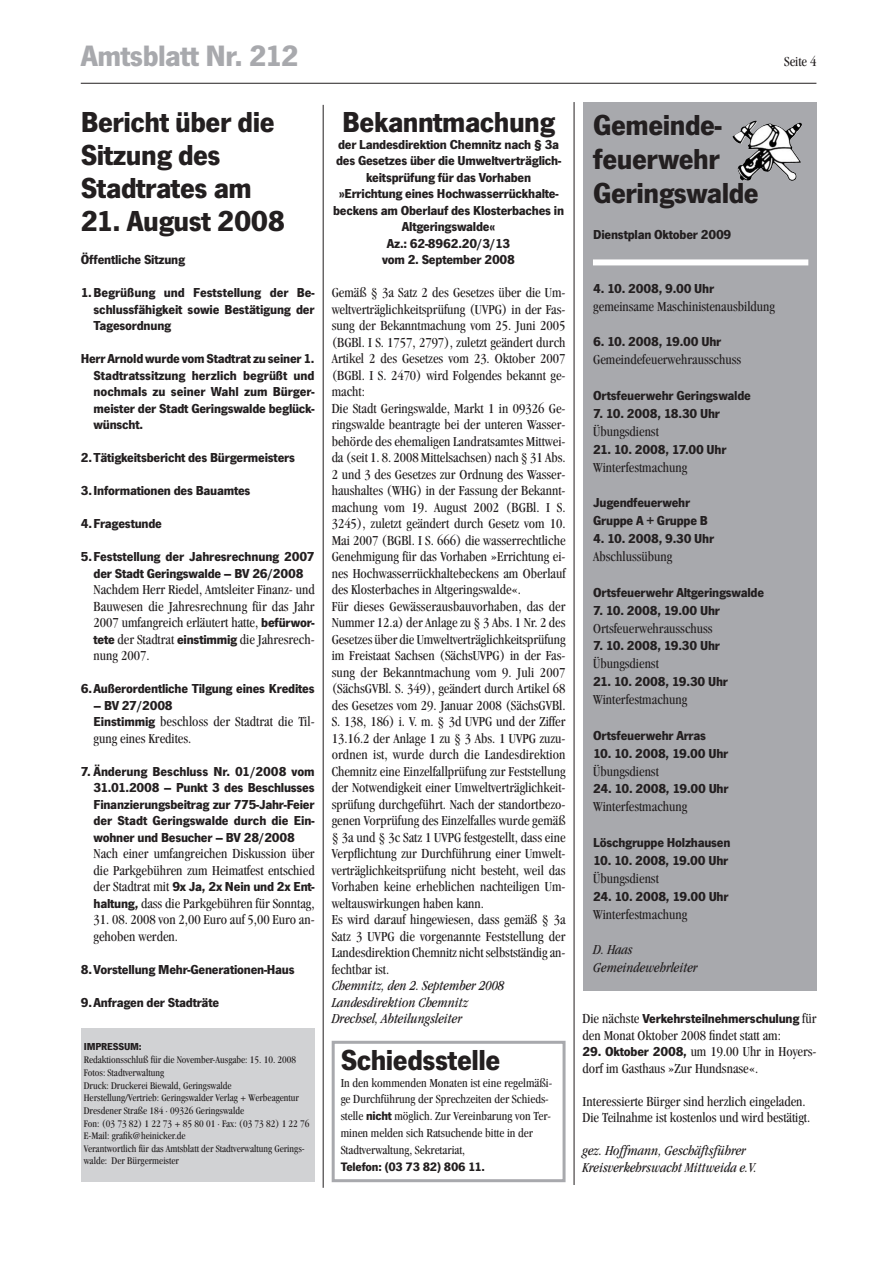
<style>
.page{position:relative;width:893px;height:1263px;background:#fff}
.page>*{position:absolute;margin:0;border:0;box-sizing:border-box;transform-origin:0 0}
.t1{font:700 30.6px "News Got T";letter-spacing:-.015em;color:#a8a9ad}
.t2{font:700 30px/34.3px "News Got T";letter-spacing:-.015em;color:#231f20}
.t3{font:condensed 14.25px/16.5px "Garamond";color:#231f20}
.t4{font:italic condensed 14.25px/16.5px "Garamond";color:#231f20}
.t5{font:700 13.5px/16.5px "News Got T";letter-spacing:-.015em;color:#231f20;text-align:justify}
.t6{font:condensed 12.75px/16.8px "Garamond";color:#231f20}
.t7{font:700 12.75px "News Got T";letter-spacing:-.015em;color:#231f20}
.t8{font:condensed 10.5px/12.6px "Garamond";color:#231f20}
.t9{font:700 10.5px "News Got T";letter-spacing:-.015em;color:#231f20}
.s1{font-family:"News Got T";font-weight:700;font-stretch:normal;font-size:13.5px}
.s2{font-family:"Garamond";font-weight:400;font-stretch:condensed;font-size:14.25px}
.s3{font-family:"News Got T";font-weight:700;font-stretch:normal}
</style>
<div class="page">
<div style="left:583px;top:102px;width:233px;height:888px;background:#a8a9ad"></div>
<hr style="left:81px;top:83px;width:735px;height:1px;background:#231f20">
<div style="left:593px;top:259px;width:215px;height:6px;background:#fff"></div>
<div style="left:81px;top:1028px;width:234px;height:154px;background:#d1d2d4"></div>
<hr style="left:323px;top:105px;width:1px;height:1083px;background:#231f20">
<hr style="left:574px;top:102px;width:1px;height:1083px;background:#231f20">
<div style="left:332px;top:1041px;width:234px;height:141px;border:3px solid #a8a9ad"></div>
<img style="left:733px;top:121px;width:69px;height:60px">
<h1 class="t1" style="left:81px;top:38px;width:220px">Amtsblatt Nr. 212</h1>
<p class="t3" style="left:784px;top:54px;width:34px">Seite 4</p>
<h2 class="t2" style="left:81px;top:105px;width:195px;line-height:33px">Bericht über die<br>Sitzung des<br>Stadtrates am</h2>
<h2 class="t2" style="left:81px;top:203px;width:206px">21. August 2008</h2>
<p class="t5" style="left:81px;top:251px;width:106px">Öffentliche Sitzung</p>
<p class="t5" style="left:94px;top:284px;width:223px;text-indent:-13px">1.Begrüßung und Feststellung der Be&shy;schlussfähigkeit sowie Bestätigung der Tagesordnung</p>
<p class="t5" style="left:94px;top:350px;width:223px;text-indent:-13px">Herr Arnold wurde vom Stadtrat zu seiner 1.<br>Stadtratssitzung herzlich begrüßt und nochmals zu seiner Wahl zum Bürger&shy;meister der Stadt Geringswalde beglück&shy;wünscht.</p>
<p class="t5" style="left:81px;top:449px;width:216px">2.Tätigkeitsbericht des Bürgermeisters</p>
<p class="t5" style="left:81px;top:482px;width:171px">3.Informationen des Bauamtes</p>
<p class="t5" style="left:81px;top:515px;width:83px">4.Fragestunde</p>
<p class="t5" style="left:81px;top:548px;width:235px;text-align:center">5.Feststellung der Jahresrechnung 2007 der Stadt Geringswalde – BV 26/2008</p>
<p class="t3" style="left:94px;top:582px;width:223px;text-align:justify">Nachdem Herr Riedel, Amtsleiter Finanz- und Bauwesen die Jahresrechnung für das Jahr 2007 umfangreich erläutert hatte, <span class="s1">befürwor&shy;tete</span> der Stadtrat <span class="s1">einstimmig</span> die Jahresrech&shy;nung 2007.</p>
<p class="t5" style="left:81px;top:680px;width:235px">6.Außerordentliche Tilgung eines Kredites</p>
<p class="t5" style="left:94px;top:697px;width:81px">– BV 27/2008</p>
<p class="t3" style="left:94px;top:714px;width:223px"><span class="s1">Einstimmig</span> beschloss der Stadtrat die Til&shy;gung eines Kredites.</p>
<p class="t5" style="left:94px;top:763px;width:223px;text-indent:-13px">7. Änderung Beschluss Nr. 01/2008 vom 31.01.2008 – Punkt 3 des Beschlusses Finanzierungsbeitrag zur 775-Jahr-Feier der Stadt Geringswalde durch die Ein&shy;wohner und Besucher – BV 28/2008</p>
<p class="t3" style="left:94px;top:846px;width:223px">Nach einer umfangreichen Diskussion über die Parkgebühren zum Heimatfest entschied</p>
<p class="t5" style="left:94px;top:878px;width:223px"><span class="s2">der Stadtrat mit</span> 9x Ja, 2x Nein und 2x Ent-</p>
<p class="t3" style="left:94px;top:896px;width:223px"><span class="s1">haltung,</span> dass die Parkgebühren für Sonntag,</p>
<p class="t3" style="left:94px;top:912px;width:223px">31. 08. 2008 von 2,00 Euro auf 5,00 Euro an&shy;gehoben werden.</p>
<p class="t5" style="left:81px;top:961px;width:215px">8.Vorstellung Mehr-Generationen-Haus</p>
<p class="t5" style="left:81px;top:994px;width:140px">9.Anfragen der Stadträte</p>
<p class="t9" style="left:84px;top:1041px;width:59px">IMPRESSUM:</p>
<p class="t8" style="left:84px;top:1054px;width:227px">Redaktionsschluß für die November-Ausgabe: 15. 10. 2008<br>Fotos: Stadtverwaltung<br>Druck: Druckerei Biewald, Geringswalde Herstellung/Vertrieb: Geringswalder Verlag + Werbeagentur Dresdener Straße 184 · 09326 Geringswalde<br>Fon: (03 73 82) 1 22 73 + 85 80 01 · Fax: (03 73 82) 1 22 76<br>E-Mail: grafik@heinicker.de<br>Verantwortlich für das Amtsblatt der Stadtverwaltung Gerings&shy;walde: Der Bürgermeister</p>
<h2 class="t2" style="left:342px;top:104px;width:214px">Bekanntmachung</h2>
<p class="t5" style="left:333px;top:136px;width:232px;text-align:center">der Landesdirektion Chemnitz nach § 3a des Gesetzes über die Umweltverträglich&shy;keitsprüfung für das Vorhaben »Errichtung eines Hochwasserrückhalte&shy;beckens am Oberlauf des Klosterbaches in<br>Altgeringswalde«<br>Az.: 62-8962.20/3/13<br>vom 2. September 2008</p>
<p class="t3" style="left:332px;top:285px;width:235px">Gemäß § 3a Satz 2 des Gesetzes über die Um&shy;weltverträglichkeitsprüfung (UVPG) in der Fas&shy;sung der Bekanntmachung vom 25. Juni 2005 (BGBl. I S. 1757, 2797), zuletzt geändert durch Artikel 2 des Gesetzes vom 23. Oktober 2007 (BGBl. I S. 2470) wird Folgendes bekannt ge&shy;macht:<br>Die Stadt Geringswalde, Markt 1 in 09326 Ge&shy;ringswalde beantragte bei der unteren Wasser&shy;behörde des ehemaligen Landratsamtes Mittwei&shy;da (seit 1. 8. 2008 Mittelsachsen) nach § 31 Abs.<br>2 und 3 des Gesetzes zur Ordnung des Wasser&shy;haushaltes (WHG) in der Fassung der Bekannt&shy;machung vom 19. August 2002 (BGBl. I S.<br>3245), zuletzt geändert durch Gesetz vom 10.<br>Mai 2007 (BGBl. I S. 666) die wasserrechtliche Genehmigung für das Vorhaben »Errichtung ei&shy;nes Hochwasserrückhaltebeckens am Oberlauf des Klosterbaches in Altgeringswalde«.<br>Für dieses Gewässerausbauvorhaben, das der Nummer 12.a) der Anlage zu § 3 Abs. 1 Nr. 2 des Gesetzes über die Umweltverträglichkeitsprüfung im Freistaat Sachsen (SächsUVPG) in der Fas&shy;sung der Bekanntmachung vom 9. Juli 2007 (SächsGVBl. S. 349), geändert durch Artikel 68 des Gesetzes vom 29. Januar 2008 (SächsGVBl.<br>S. 138, 186) i. V. m. § 3d UVPG und der Ziffer 13.16.2 der Anlage 1 zu § 3 Abs. 1 UVPG zuzu&shy;ordnen ist, wurde durch die Landesdirektion Chemnitz eine Einzelfallprüfung zur Feststellung der Notwendigkeit einer Umweltverträglichkeit&shy;sprüfung durchgeführt. Nach der standortbezo&shy;genen Vorprüfung des Einzelfalles wurde gemäß § 3a und § 3c Satz 1 UVPG festgestellt, dass eine Verpflichtung zur Durchführung einer Umwelt&shy;verträglichkeitsprüfung nicht besteht, weil das Vorhaben keine erheblichen nachteiligen Um&shy;weltauswirkungen haben kann.<br>Es wird darauf hingewiesen, dass gemäß § 3a Satz 3 UVPG die vorgenannte Feststellung der Landesdirektion Chemnitz nichtselbstständigan&shy;fechtbar ist.</p>
<p class="t4" style="left:332px;top:978px;width:174px">Chemnitz, den 2. September 2008<br>Landesdirektion Chemnitz<br>Drechsel, Abteilungsleiter</p>
<h2 class="t2" style="left:341px;top:1042px;width:161px">Schiedsstelle</h2>
<p class="t6" style="left:341px;top:1075px;width:213px">In den kommenden Monaten ist eine regelmäßi&shy;ge Durchführung der Sprechzeiten der Schieds&shy;stelle <span class="s3">nicht</span> möglich. Zur Vereinbarung von Ter&shy;minen melden sich Ratsuchende bitte in der Stadtverwaltung, Sekretariat,</p>
<p class="t7" style="left:341px;top:1159px;width:146px">Telefon: (03 73 82) 806 11.</p>
<h2 class="t2" style="left:593px;top:107px;width:167px">Gemeinde&shy;feuerwehr<br>Geringswalde</h2>
<p class="t5" style="left:593px;top:226px;width:140px">Dienstplan Oktober 2009</p>
<p class="t5" style="left:593px;top:280px;width:122px">4. 10. 2008, 9.00 Uhr</p>
<p class="t3" style="left:593px;top:299px;width:183px">gemeinsame Maschinistenausbildung</p>
<p class="t5" style="left:593px;top:334px;width:130px">6. 10. 2008, 19.00 Uhr</p>
<p class="t3" style="left:593px;top:353px;width:149px">Gemeindefeuerwehrausschuss</p>
<p class="t5" style="left:593px;top:387px;width:159px">Ortsfeuerwehr Geringswalde</p>
<p class="t5" style="left:593px;top:405px;width:128px">7. 10. 2008, 18.30 Uhr</p>
<p class="t3" style="left:593px;top:424px;width:67px">Übungsdienst</p>
<p class="t5" style="left:593px;top:441px;width:135px">21. 10. 2008, 17.00 Uhr</p>
<p class="t3" style="left:593px;top:460px;width:96px">Winterfestmachung</p>
<p class="t5" style="left:593px;top:494px;width:116px;line-height:17.9px">Jugendfeuerwehr<br>Gruppe A + Gruppe B</p>
<p class="t5" style="left:593px;top:530px;width:122px">4. 10. 2008, 9.30 Uhr</p>
<p class="t3" style="left:593px;top:549px;width:81px">Abschlussübung</p>
<p class="t5" style="left:593px;top:584px;width:172px">Ortsfeuerwehr Altgeringswalde</p>
<p class="t5" style="left:593px;top:602px;width:128px">7. 10. 2008, 19.00 Uhr</p>
<p class="t3" style="left:593px;top:621px;width:121px">Ortsfeuerwehrausschuss</p>
<p class="t5" style="left:593px;top:637px;width:128px">7. 10. 2008, 19.30 Uhr</p>
<p class="t3" style="left:593px;top:656px;width:67px">Übungsdienst</p>
<p class="t5" style="left:593px;top:673px;width:136px">21. 10. 2008, 19.30 Uhr</p>
<p class="t3" style="left:593px;top:692px;width:96px">Winterfestmachung</p>
<p class="t5" style="left:593px;top:727px;width:114px">Ortsfeuerwehr Arras</p>
<p class="t5" style="left:593px;top:745px;width:137px">10. 10. 2008, 19.00 Uhr</p>
<p class="t3" style="left:593px;top:764px;width:67px">Übungsdienst</p>
<p class="t5" style="left:593px;top:780px;width:137px">24. 10. 2008, 19.00 Uhr</p>
<p class="t3" style="left:593px;top:800px;width:96px">Winterfestmachung</p>
<p class="t5" style="left:593px;top:834px;width:139px">Löschgruppe Holzhausen</p>
<p class="t5" style="left:593px;top:852px;width:137px">10. 10. 2008, 19.00 Uhr</p>
<p class="t3" style="left:593px;top:871px;width:67px">Übungsdienst</p>
<p class="t5" style="left:593px;top:888px;width:137px">24. 10. 2008, 19.00 Uhr</p>
<p class="t3" style="left:593px;top:907px;width:96px">Winterfestmachung</p>
<p class="t4" style="left:593px;top:942px;width:106px;line-height:17.9px">D. Haas<br>Gemeindewehrleiter</p>
<p class="t5" style="left:583px;top:1010px;width:235px"><span class="s2">Die nächste</span> Verkehrsteilnehmerschulung <span class="s2">für</span></p>
<p class="t3" style="left:583px;top:1028px;width:200px">den Monat Oktober 2008 findet statt am:</p>
<p class="t3" style="left:583px;top:1044px;width:235px"><span class="s1">29. Oktober 2008,</span> um 19.00 Uhr in Hoyers&shy;dorf im Gasthaus »Zur Hundsnase«.</p>
<p class="t3" style="left:583px;top:1094px;width:229px">Interessierte Bürger sind herzlich eingeladen.<br>Die Teilnahme ist kostenlos und wird bestätigt.</p>
<p class="t4" style="left:583px;top:1143px;width:176px">gez. Hoffmann, Geschäftsführer<br>Kreisverkehrswacht Mittweida e.V.</p>
</div>
